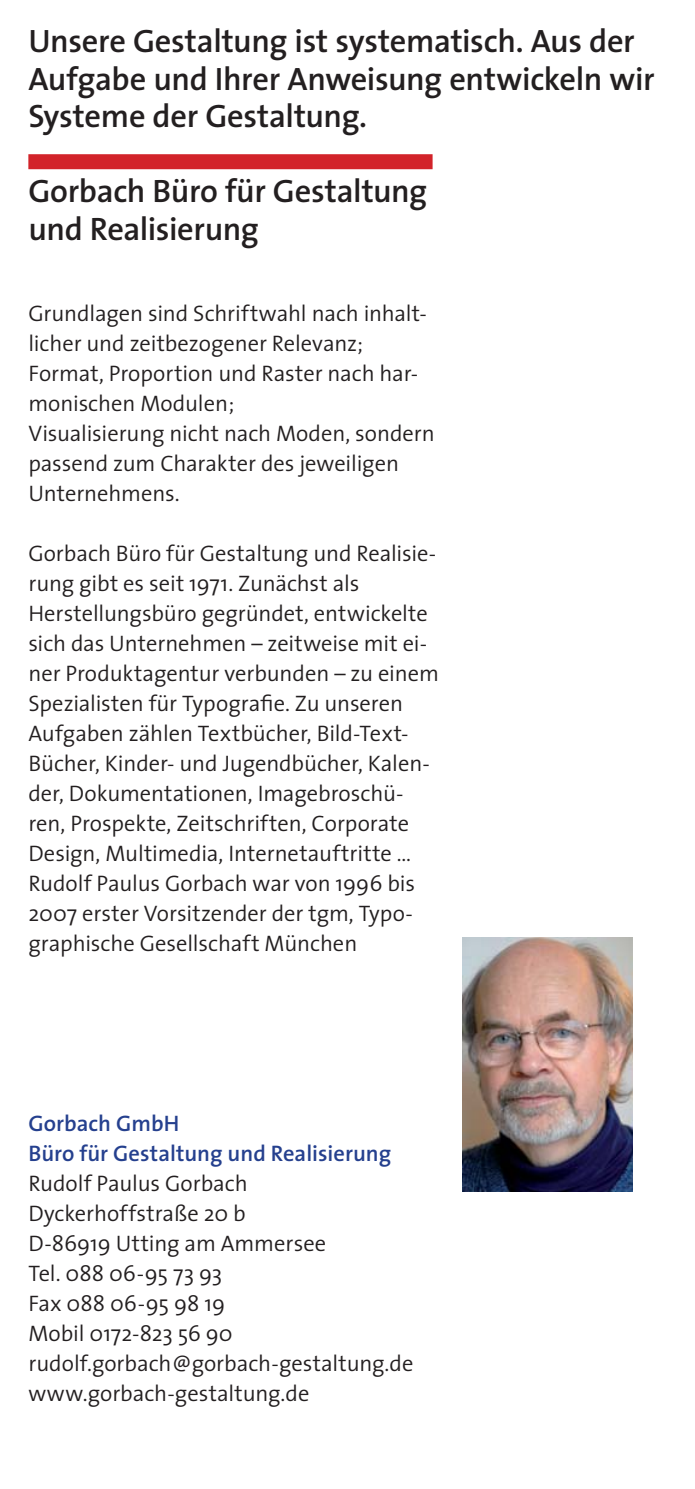
<style>
.page{position:relative;width:695px;height:1489px;background:#fff}
.page>*{position:absolute;margin:0;border:0;box-sizing:border-box;transform-origin:0 0}
.t1{font:600 32.5px/37.5px "The Sans";letter-spacing:-.01em;color:#231f20}
.t2{font:300 22.5px/30px "The Sans";color:#231f20}
.t3{font:600 22.5px/30px "The Sans";color:#25408e}
</style>
<div class="page">
<div style="left:28px;top:154px;width:404px;height:15px;background:#d2232a"></div>
<img style="left:462px;top:937px;width:170px;height:254px">
<h1 class="t1" style="left:28px;top:25px;width:627px">Unsere Gestaltung ist systematisch. Aus der<br>Aufgabe und Ihrer Anweisung entwickeln wir<br>Systeme der Gestaltung.</h1>
<h1 class="t1" style="left:28px;top:175px;width:400px">Gorbach Büro für Gestaltung und Realisierung</h1>
<p class="t2" style="left:28px;top:299px;width:408px">Grundlagen sind Schriftwahl nach inhalt&shy;licher und zeitbezogener Relevanz; Format, Proportion und Raster nach har&shy;monischen Modulen;<br>Visualisierung nicht nach Moden, sondern passend zum Charakter des jeweiligen Unternehmens.</p>
<p class="t2" style="left:28px;top:539px;width:412px">Gorbach Büro für Gestaltung und Realisie&shy;rung gibt es seit 1971. Zunächst als Herstellungsbüro gegründet, entwickelte sich das Unternehmen – zeitweise mit ei&shy;ner Produktagentur verbunden – zu einem Spezialisten für Typografie. Zu unseren Aufgaben zählen Textbücher, Bild-Text-Bücher, Kinder- und Jugendbücher, Kalen&shy;der, Dokumentationen, Imagebroschü&shy;ren, Prospekte, Zeitschriften, Corporate Design, Multimedia, Internetauftritte … Rudolf Paulus Gorbach war von 1996 bis 2007 erster Vorsitzender der tgm, Typo&shy;graphische Gesellschaft München</p>
<p class="t3" style="left:28px;top:1110px;width:364px">Gorbach GmbH<br>Büro für Gestaltung und Realisierung</p>
<p class="t2" style="left:28px;top:1169px;width:386px">Rudolf Paulus Gorbach<br>Dyckerhoffstraße 20 b<br>D-86919 Utting am Ammersee<br>Tel. 088 06-95 73 93<br>Fax 088 06-95 98 19<br>Mobil 0172-823 56 90 rudolf.gorbach@gorbach-gestaltung.de www.gorbach-gestaltung.de</p>
</div>
